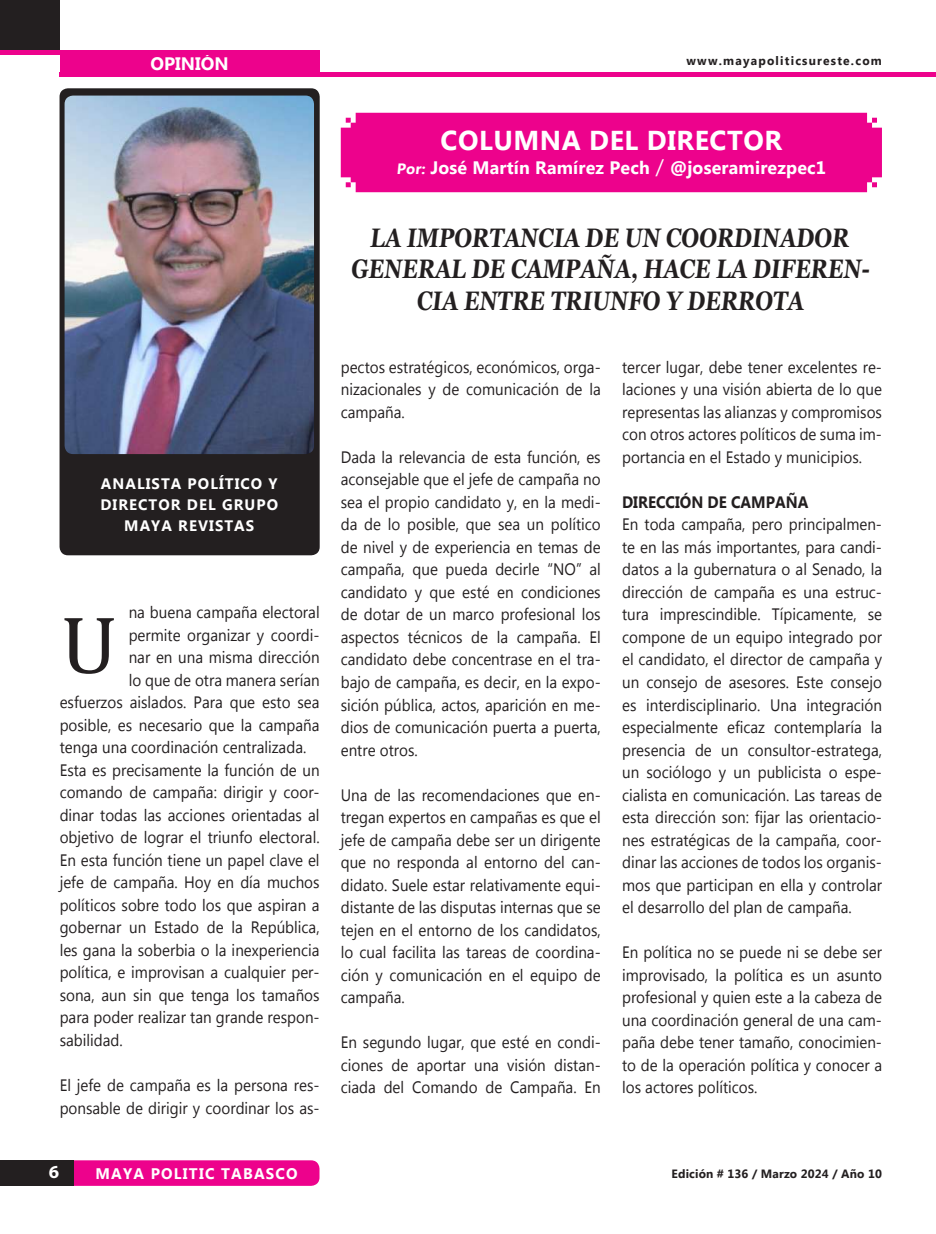
<style>
.page{position:relative;width:936px;height:1234px;background:#fff}
.page>*{position:absolute;margin:0;border:0;box-sizing:border-box;transform-origin:0 0}
.t1{font:82.5px "Cambria";color:#231f20;scale:1.06 1}
.t2{font:700 27.3px "Myanmar Text";letter-spacing:.02em;color:#fff}
.t3{font:italic 700 26.7px/31.5px "Georgia";color:#231f20;text-align:center;scale:.81 1}
.t4{font:700 18.3px "Myriad Pro";color:#fff}
.t5{font:700 18px "Myanmar Text";letter-spacing:.01em;color:#fff}
.t6{font:16.5px/22.5px "Myanmar Text";color:#231f20;text-align:justify;scale:.92 1}
.t7{font:700 16.5px "Myanmar Text";color:#231f20;scale:.92 1}
.t8{font:700 15.3px "Myanmar Text";letter-spacing:.08em;color:#fff}
.t9{font:700 15.15px/21px "Myanmar Text";letter-spacing:.07em;color:#fff;text-align:center}
.t10{font:700 12.3px "Myanmar Text";letter-spacing:.1em;color:#231f20}
.t11{font:700 12px "Myanmar Text";letter-spacing:.01em;color:#231f20}
.s1{font-size:15px}
.s2{font-weight:400;font-size:21px}
</style>
<div class="page">
<div style="left:341px;top:113px;width:540px;height:79px;background:#ed028c"></div>
<div style="left:60px;top:88px;width:260px;height:467px;background:#231f20;border-radius:9px"></div>
<img style="left:65px;top:95px;width:249px;height:359px">
<hr style="left:60px;top:72px;width:875px;height:4px;background:#ed028c">
<div style="left:60px;top:50px;width:259px;height:26px;background:#ed028c"></div>
<hr style="left:0;top:50px;width:319px;height:4px;background:#ed028c">
<div style="left:0;top:0;width:60px;height:50px;background:#231f20"></div>
<div style="left:60px;top:1159px;width:259px;height:26px;background:#ed028c;border-radius:9px"></div>
<div style="left:0;top:1159px;width:74px;height:26px;background:#231f20"></div>
<p class="t5" style="left:150px;top:53px;width:80px">OPINIÓN</p>
<p class="t10" style="left:686px;top:54px;width:197px">www.mayapoliticsureste.com</p>
<h2 class="t2" style="left:440px;top:125px;width:343px">COLUMNA DEL DIRECTOR</h2>
<p class="t5" style="left:396px;top:157px;width:431px"><span class="s1">Por:</span> José Martín Ramírez Pech <span class="s2">/</span> @joseramirezpec1</p>
<p class="t9" style="left:100px;top:473px;width:179px">ANALISTA POLÍTICO Y<br>DIRECTOR DEL GRUPO<br>MAYA REVISTAS</p>
<p class="t6" style="left:129px;top:601px;width:209px">na buena campaña electoral</p>
<p class="t6" style="left:129px;top:623px;width:209px">permite organizar y coordi-</p>
<p class="t6" style="left:129px;top:646px;width:209px">nar en una misma dirección</p>
<p class="t6" style="left:129px;top:668px;width:209px">lo que de otra manera serían</p>
<p class="t6" style="left:60px;top:691px;width:284px">esfuerzos aislados. Para que esto sea</p>
<p class="t6" style="left:60px;top:713px;width:284px">posible, es necesario que la campaña</p>
<p class="t6" style="left:60px;top:736px;width:269px">tenga una coordinación centralizada.</p>
<p class="t6" style="left:60px;top:758px;width:284px">Esta es precisamente la función de un</p>
<p class="t6" style="left:60px;top:781px;width:284px">comando de campaña: dirigir y coor-</p>
<p class="t6" style="left:60px;top:803px;width:284px">dinar todas las acciones orientadas al</p>
<p class="t6" style="left:60px;top:826px;width:284px">objetivo de lograr el triunfo electoral.</p>
<p class="t6" style="left:60px;top:848px;width:284px">En esta función tiene un papel clave el</p>
<p class="t6" style="left:60px;top:871px;width:284px">jefe de campaña. Hoy en día muchos</p>
<p class="t6" style="left:60px;top:893px;width:284px">políticos sobre todo los que aspiran a</p>
<p class="t6" style="left:60px;top:916px;width:284px">gobernar un Estado de la República,</p>
<p class="t6" style="left:60px;top:938px;width:284px">les gana la soberbia o la inexperiencia</p>
<p class="t6" style="left:60px;top:961px;width:284px">política, e improvisan a cualquier per-</p>
<p class="t6" style="left:60px;top:983px;width:284px">sona, aun sin que tenga los tamaños</p>
<p class="t6" style="left:60px;top:1006px;width:284px">para poder realizar tan grande respon-</p>
<p class="t6" style="left:60px;top:1028px;width:70px">sabilidad.</p>
<p class="t6" style="left:60px;top:1073px;width:284px">El jefe de campaña es la persona res&shy;ponsable de dirigir y coordinar los as-</p>
<h1 class="t1" style="left:61px;top:596px;width:55px">U</h1>
<h3 class="t3" style="left:352px;top:222px;width:644px">LA IMPORTANCIA DE UN COORDINADOR<br>GENERAL DE CAMPAÑA, HACE LA DIFEREN-<br>CIA ENTRE TRIUNFO Y DERROTA</h3>
<p class="t6" style="left:341px;top:356px;width:284px">pectos estratégicos, económicos, orga&shy;nizacionales y de comunicación de la campaña.</p>
<p class="t6" style="left:341px;top:446px;width:284px">Dada la relevancia de esta función, es aconsejable que el jefe de campaña no sea el propio candidato y, en la medi&shy;da de lo posible, que sea un político de nivel y de experiencia en temas de campaña, que pueda decirle “NO” al candidato y que esté en condiciones de dotar de un marco profesional los aspectos técnicos de la campaña. El candidato debe concentrase en el tra&shy;bajo de campaña, es decir, en la expo&shy;sición pública, actos, aparición en me&shy;dios de comunicación puerta a puerta, entre otros.</p>
<p class="t6" style="left:341px;top:783px;width:284px">Una de las recomendaciones que en&shy;tregan expertos en campañas es que el jefe de campaña debe ser un dirigente que no responda al entorno del can&shy;didato. Suele estar relativamente equi&shy;distante de las disputas internas que se tejen en el entorno de los candidatos, lo cual facilita las tareas de coordina&shy;ción y comunicación en el equipo de campaña.</p>
<p class="t6" style="left:341px;top:1031px;width:284px">En segundo lugar, que esté en condi&shy;ciones de aportar una visión distan&shy;ciada del Comando de Campaña. En</p>
<p class="t6" style="left:622px;top:356px;width:284px">tercer lugar, debe tener excelentes re&shy;laciones y una visión abierta de lo que representas las alianzas y compromisos con otros actores políticos de suma im&shy;portancia en el Estado y municipios.</p>
<p class="t7" style="left:622px;top:492px;width:204px">DIRECCIÓN DE CAMPAÑA</p>
<p class="t6" style="left:622px;top:513px;width:284px">En toda campaña, pero principalmen&shy;te en las más importantes, para candi&shy;datos a la gubernatura o al Senado, la dirección de campaña es una estruc&shy;tura imprescindible. Típicamente, se compone de un equipo integrado por el candidato, el director de campaña y un consejo de asesores. Este consejo es interdisciplinario. Una integración especialmente eficaz contemplaría la presencia de un consultor-estratega, un sociólogo y un publicista o espe&shy;cialista en comunicación. Las tareas de esta dirección son: fijar las orientacio&shy;nes estratégicas de la campaña, coor&shy;dinar las acciones de todos los organis&shy;mos que participan en ella y controlar el desarrollo del plan de campaña.</p>
<p class="t6" style="left:622px;top:941px;width:284px">En política no se puede ni se debe ser improvisado, la política es un asunto profesional y quien este a la cabeza de una coordinación general de una cam&shy;paña debe tener tamaño, conocimien&shy;to de la operación política y conocer a los actores políticos.</p>
<p class="t4" style="left:49px;top:1159px;width:12px">6</p>
<p class="t8" style="left:95px;top:1163px;width:204px">MAYA POLITIC TABASCO</p>
<p class="t11" style="left:671px;top:1166px;width:212px">Edición # 136 / Marzo 2024 / Año 10</p>
</div>
